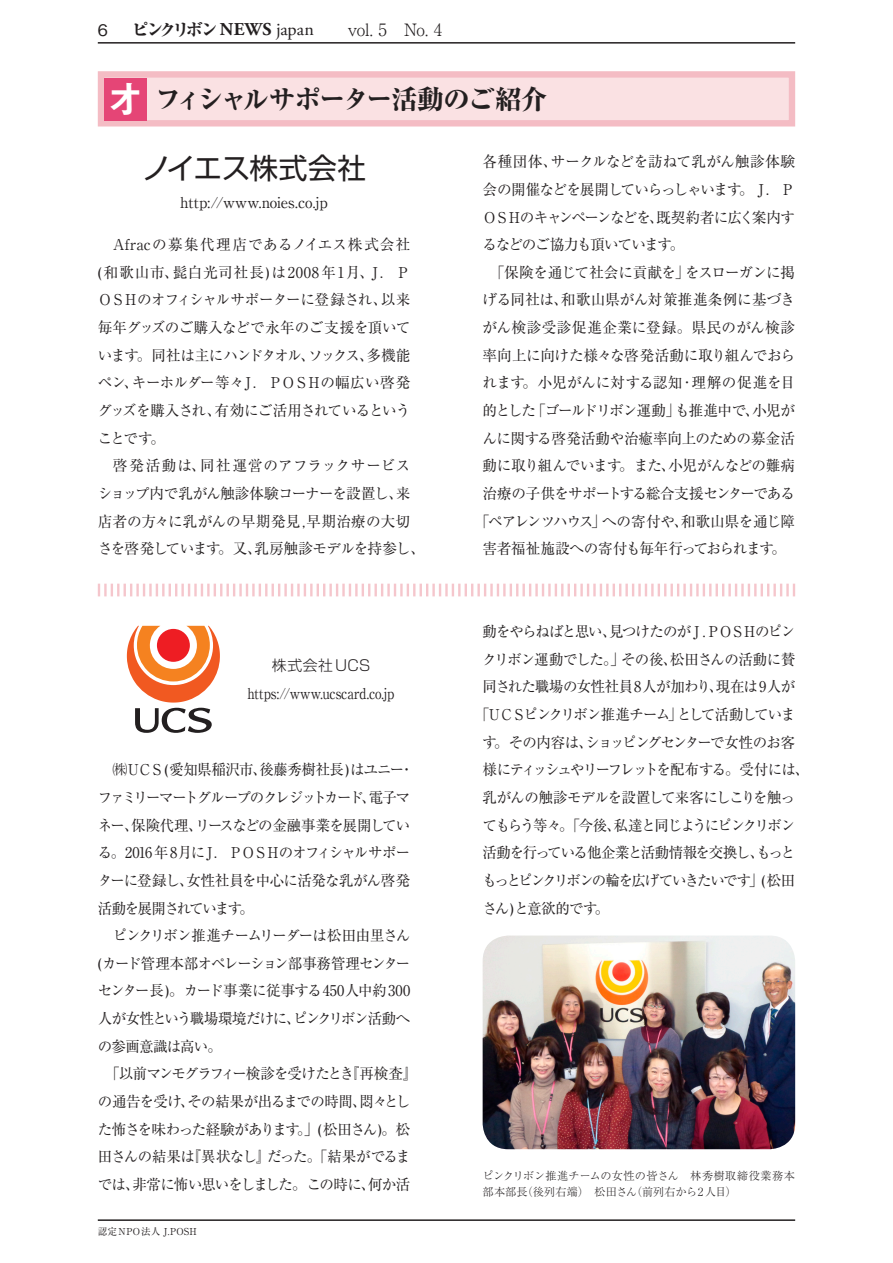
<style>
.page{position:relative;width:893px;height:1263px;background:#fff}
.page>*{position:absolute;margin:0;border:0;box-sizing:border-box;transform-origin:0 0}
.t1{font:28.65px "Shin Go Pro";letter-spacing:-.005em;color:#231f20}
.t2{font:800 26.55px "Ryumin Pro";letter-spacing:-.07em;color:#231f20}
.t3{font:300 16.95px "Ryumin Pro";color:#231f20}
.t4{font:500 15.9px "Gothic BBB Pro";color:#231f20}
.t5{font:14.85px/27.6px "Ryumin Pro";letter-spacing:-.06em;color:#231f20;text-align:justify}
.t6{font:14.85px/27.6px "Ryumin Pro";letter-spacing:-.085em;color:#231f20}
.t7{font:14.85px/27.6px "Ryumin Pro";letter-spacing:-.005em;color:#231f20}
.t8{font:14.85px "Ryumin Pro";letter-spacing:-.015em;color:#231f20;scale:.87 1}
.t9{font:14.85px "Ryumin Pro";letter-spacing:-.01em;color:#231f20}
.t10{font:300 14.85px "Shin Go Pro";letter-spacing:.035em;color:#231f20}
.t11{font:300 11.1px/15.9px "Ryumin Pro";letter-spacing:.01em;color:#231f20}
.t12{font:9.6px "Ryumin Pro";letter-spacing:.025em;color:#231f20}
.s1{font-weight:800}
.s2{font-family:"Adobe Garamond Pro";font-weight:700;font-size:18px}
.s3{font-family:"Adobe Garamond Pro";font-weight:400;font-size:18px}
.s4{font-family:"Gothic BBB Pro";font-weight:500}
.s5{font-family:"Midashi Go Pro MB31";font-weight:400;font-size:39.3px;color:#fff}
</style>
<div class="page">
<hr style="left:98px;top:42px;width:697px;height:2px;background:#231f20">
<hr style="left:98px;top:1219px;width:697px;height:2px;background:#231f20">
<div style="left:98px;top:71px;width:697px;height:55px;background:#fae1e3;border:6px solid #f4bcc4"></div>
<div style="left:104px;top:78px;width:43px;height:42px;background:#e54576"></div>
<img style="left:483px;top:935px;width:312px;height:214px">
<svg style="left:98px;top:584px;width:697px;height:12px"></svg>
<svg style="left:127px;top:626px;width:93px;height:76px"></svg>
<div style="left:157px;top:629px;width:33px;height:33px;background:#ee1d23;border-radius:50%"></div>
<svg style="left:135px;top:708px;width:77px;height:25px"></svg>
<p class="t4" style="left:98px;top:18px;width:12px">6</p>
<p class="t3" style="left:132px;top:16px;width:312px"><span class="s1">ピンクリボン</span><span class="s2">NEWS</span> <span class="s3">japan</span><span class="s4">　　</span>vol. 5　No. 4</p>
<h2 class="t2" style="left:106px;top:78px;width:443px"><span class="s5">オ</span>フィシャルサポーター活動のご紹介</h2>
<h1 class="t1" style="left:142px;top:145px;width:226px">ノイエス株式会社</h1>
<p class="t9" style="left:180px;top:190px;width:149px">http://www.noies.co.jp</p>
<p class="t5" style="left:483px;top:147px;width:314px">各種団体、サークルなどを訪ねて乳がん触診体験会の開催などを展開していらっしゃいます。Ｊ．ＰＯＳＨのキャンペーンなどを、既契約者に広く案内するなどのご協力も頂いています。</p>
<p class="t5" style="left:483px;top:257px;width:314px;text-indent:15px">｢保険を通じて社会に貢献を｣をスローガンに掲げる同社は、和歌山県がん対策推進条例に基づきがん検診受診促進企業に登録。県民のがん検診率向上に向けた様々な啓発活動に取り組んでおられます。小児がんに対する認知･理解の促進を目的とした｢ゴールドリボン運動｣も推進中で、小児がんに関する啓発活動や治癒率向上のための募金活動に取り組んでいます。また、小児がんなどの難病治療の子供をサポートする総合支援センターである｢ペアレンツハウス｣への寄付や、和歌山県を通じ障害者福祉施設への寄付も毎年行っておられます。</p>
<p class="t5" style="left:98px;top:230px;width:314px;text-indent:15px">Afracの募集代理店であるノイエス株式会社(和歌山市、髭白光司社長)は2008年1月、Ｊ．ＰＯＳＨのオフィシャルサポーターに登録され、以来毎年グッズのご購入などで永年のご支援を頂いています。同社は主にハンドタオル、ソックス、多機能ペン、キーホルダー等々Ｊ．ＰＯＳＨの幅広い啓発グッズを購入され、有効にご活用されているということです。</p>
<p class="t7" style="left:98px;top:451px;width:329px;text-indent:15px">啓発活動は、同社運営のアフラックサービスショップ内で乳がん触診体験コーナーを設置し、来店者の方々に乳がんの早期発見,早期治療の大切さを啓発しています。又、乳房触診モデルを持参し、</p>
<p class="t10" style="left:272px;top:653px;width:100px">株式会社UCS</p>
<p class="t8" style="left:247px;top:682px;width:171px">https://www.ucscard.co.jp</p>
<p class="t5" style="left:98px;top:755px;width:318px;text-align:left;text-indent:15px">㈱ＵＣＳ(愛知県稲沢市、後藤秀樹社長)はユニー・ファミリーマートグループのクレジットカード、電子マネー、保険代理、リースなどの金融事業を展開している。2016年8月にＪ．ＰＯＳＨのオフィシャルサポーターに登録し、女性社員を中心に活発な乳がん啓発活動を展開されています。</p>
<p class="t5" style="left:98px;top:921px;width:314px;text-indent:15px">ピンクリボン推進チームリーダーは松田由里さん(カード管理本部オペレーション部事務管理センターセンター長)。カード事業に従事する450人中約300人が女性という職場環境だけに、ピンクリボン活動への参画意識は高い。</p>
<p class="t5" style="left:98px;top:1059px;width:321px;text-align:left;text-indent:15px">｢以前マンモグラフィー検診を受けたとき『再検査』の通告を受け、その結果が出るまでの時間、悶々とした怖さを味わった経験があります。｣ (松田さん)。松田さんの結果は『異状なし』だった。「結果がでるまでは、非常に怖い思いをしました。この時に、何か活</p>
<p class="t12" style="left:98px;top:1224px;width:101px">認定 NPO法人 J.POSH</p>
<p class="t6" style="left:483px;top:617px;width:328px">動をやらねばと思い、見つけたのがＪ.ＰＯＳＨのピンクリボン運動でした。」その後、松田さんの活動に賛同された職場の女性社員8人が加わり、現在は9人が<br>｢ＵＣＳピンクリボン推進チーム｣として活動しています。その内容は、ショッピングセンターで女性のお客様にティッシュやリーフレットを配布する。受付には、乳がんの触診モデルを設置して来客にしこりを触ってもらう等々。｢今後、私達と同じようにピンクリボン活動を行っている他企業と活動情報を交換し、もっともっとピンクリボンの輪を広げていきたいです｣ (松田さん)と意欲的です。</p>
<p class="t11" style="left:483px;top:1167px;width:314px">ピンクリボン推進チームの女性の皆さん　林秀樹取締役業務本部本部長（後列右端）　松田さん（前列右から2人目）</p>
</div>
